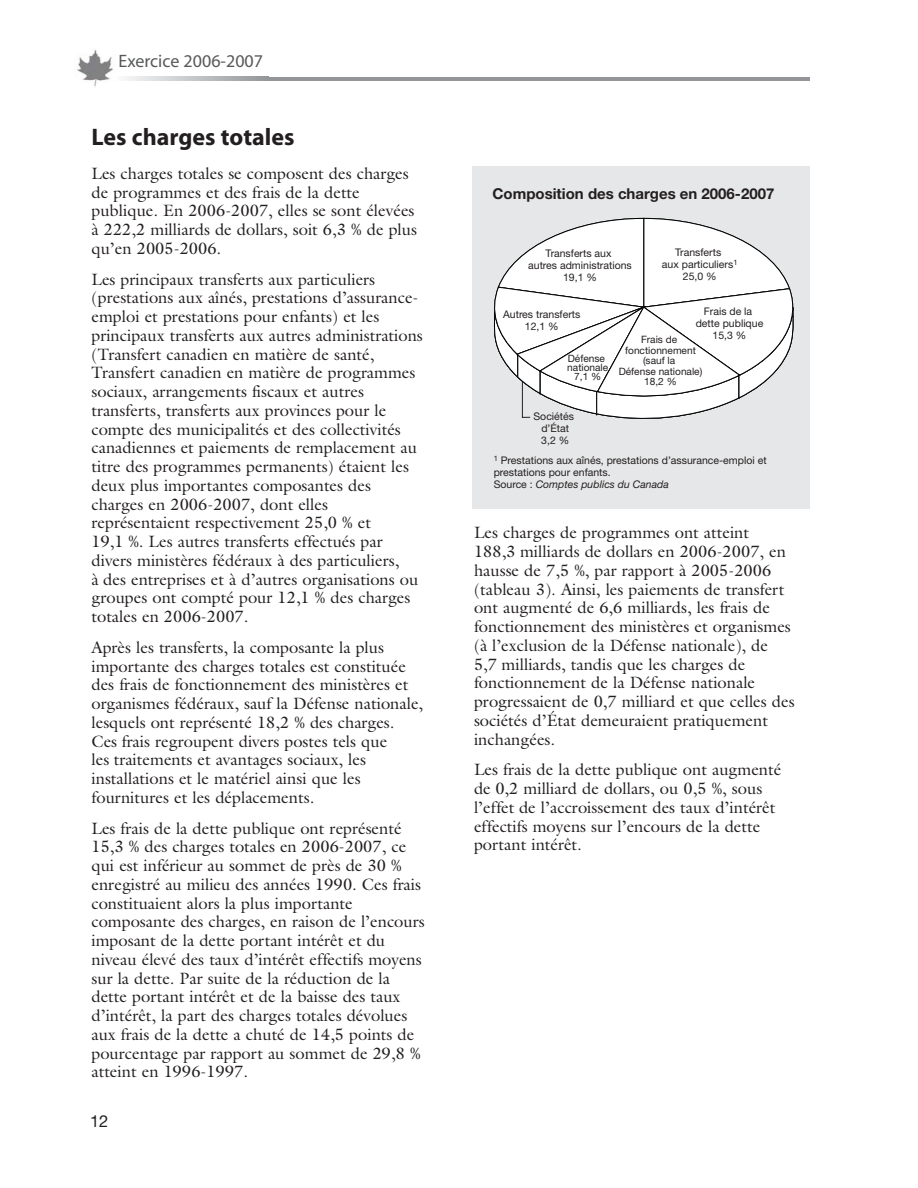
<style>
.page{position:relative;width:918px;height:1188px;background:#fff}
.page>*{position:absolute;margin:0;border:0;box-sizing:border-box;transform-origin:0 0}
.t1{font:700 24px "Myriad";color:#231f20}
.t2{font:18px "Myriad";color:#58595b}
.t3{font:16.5px/18.8px "Galliard";color:#231f20}
.t4{font:16.5px "Helvetica Neue";color:#231f20}
.t5{font:700 15px "Helvetica Neue";color:#231f20}
.t6{font:10.5px/12px "Helvetica Neue";color:#231f20;text-align:center}
.t7{font:10.2px/10.5px "Helvetica Neue";color:#231f20;text-align:center}
.s1{font-style:italic}
</style>
<div class="page">
<hr style="left:262px;top:77px;width:548px;height:4px;background:#939598">
<svg style="left:125px;top:77px;width:137px;height:4px"></svg>
<img style="left:77px;top:50px;width:36px;height:37px">
<div style="left:472px;top:166px;width:338px;height:342px;background:#e6e7e8"></div>
<svg style="left:493px;top:218px;width:301px;height:201px"></svg>
<p class="t2" style="left:118px;top:54px;width:146px">Exercice 2006-2007</p>
<h1 class="t1" style="left:92px;top:127px;width:205px">Les charges totales</h1>
<p class="t3" style="left:92px;top:166px;width:327px">Les charges totales se composent des charges de programmes et des frais de la dette publique. En 2006-2007, elles se sont élevées à 222,2 milliards de dollars, soit 6,3 % de plus qu’en 2005-2006.</p>
<p class="t3" style="left:92px;top:271px;width:333px">Les principaux transferts aux particuliers (prestations aux aînés, prestations d’assurance&shy;emploi et prestations pour enfants) et les principaux transferts aux autres administrations (Transfert canadien en matière de santé, Transfert canadien en matière de programmes sociaux, arrangements fiscaux et autres transferts, transferts aux provinces pour le compte des municipalités et des collectivités canadiennes et paiements de remplacement au titre des programmes permanents) étaient les deux plus importantes composantes des charges en 2006-2007, dont elles représentaient respectivement 25,0 % et<br>19,1 %. Les autres transferts effectués par divers ministères fédéraux à des particuliers,<br>à des entreprises et à d’autres organisations ou groupes ont compté pour 12,1 % des charges totales en 2006-2007.</p>
<p class="t3" style="left:92px;top:640px;width:333px">Après les transferts, la composante la plus importante des charges totales est constituée des frais de fonctionnement des ministères et organismes fédéraux, sauf la Défense nationale, lesquels ont représenté 18,2 % des charges.<br>Ces frais regroupent divers postes tels que<br>les traitements et avantages sociaux, les installations et le matériel ainsi que les fournitures et les déplacements.</p>
<p class="t3" style="left:92px;top:820px;width:335px">Les frais de la dette publique ont représenté 15,3 % des charges totales en 2006-2007, ce qui est inférieur au sommet de près de 30 % enregistré au milieu des années 1990. Ces frais constituaient alors la plus importante composante des charges, en raison de l’encours imposant de la dette portant intérêt et du niveau élevé des taux d’intérêt effectifs moyens sur la dette. Par suite de la réduction de la dette portant intérêt et de la baisse des taux d’intérêt, la part des charges totales dévolues aux frais de la dette a chuté de 14,5 points de pourcentage par rapport au sommet de 29,8 % atteint en 1996-1997.</p>
<p class="t4" style="left:90px;top:1115px;width:20px">12</p>
<p class="t5" style="left:492px;top:188px;width:283px">Composition des charges en 2006-2007</p>
<p class="t6" style="left:662px;top:248px;width:77px">Transferts<br>aux particuliers<sup>1<br></sup>25,0 %</p>
<p class="t6" style="left:528px;top:249px;width:105px">Transferts aux<br>autres administrations<br>19,1 %</p>
<p class="t6" style="left:503px;top:309px;width:79px">Autres transferts<br>12,1 %</p>
<p class="t6" style="left:696px;top:307px;width:69px">Frais de la dette publique<br>15,3 %</p>
<p class="t7" style="left:619px;top:336px;width:85px">Frais de fonctionnement (sauf la<br>Défense nationale)<br>18,2 %</p>
<p class="t7" style="left:567px;top:355px;width:43px;line-height:9px">Défense nationale<br>7,1 %</p>
<p class="t6" style="left:534px;top:411px;width:42px">Sociétés d’État<br>3,2 %</p>
<p class="t6" style="left:494px;top:456px;width:274px;text-align:left"><sup>1</sup> Prestations aux aînés, prestations d’assurance-emploi et prestations pour enfants.<br>Source : <span class="s1">Comptes publics du Canada</span></p>
<p class="t3" style="left:474px;top:525px;width:322px">Les charges de programmes ont atteint 188,3 milliards de dollars en 2006-2007, en hausse de 7,5 %, par rapport à 2005-2006 (tableau 3). Ainsi, les paiements de transfert ont augmenté de 6,6 milliards, les frais de fonctionnement des ministères et organismes (à l’exclusion de la Défense nationale), de 5,7 milliards, tandis que les charges de fonctionnement de la Défense nationale progressaient de 0,7 milliard et que celles des sociétés d’État demeuraient pratiquement inchangées.</p>
<p class="t3" style="left:474px;top:762px;width:309px">Les frais de la dette publique ont augmenté de 0,2 milliard de dollars, ou 0,5 %, sous l’effet de l’accroissement des taux d’intérêt effectifs moyens sur l’encours de la dette portant intérêt.</p>
</div>
